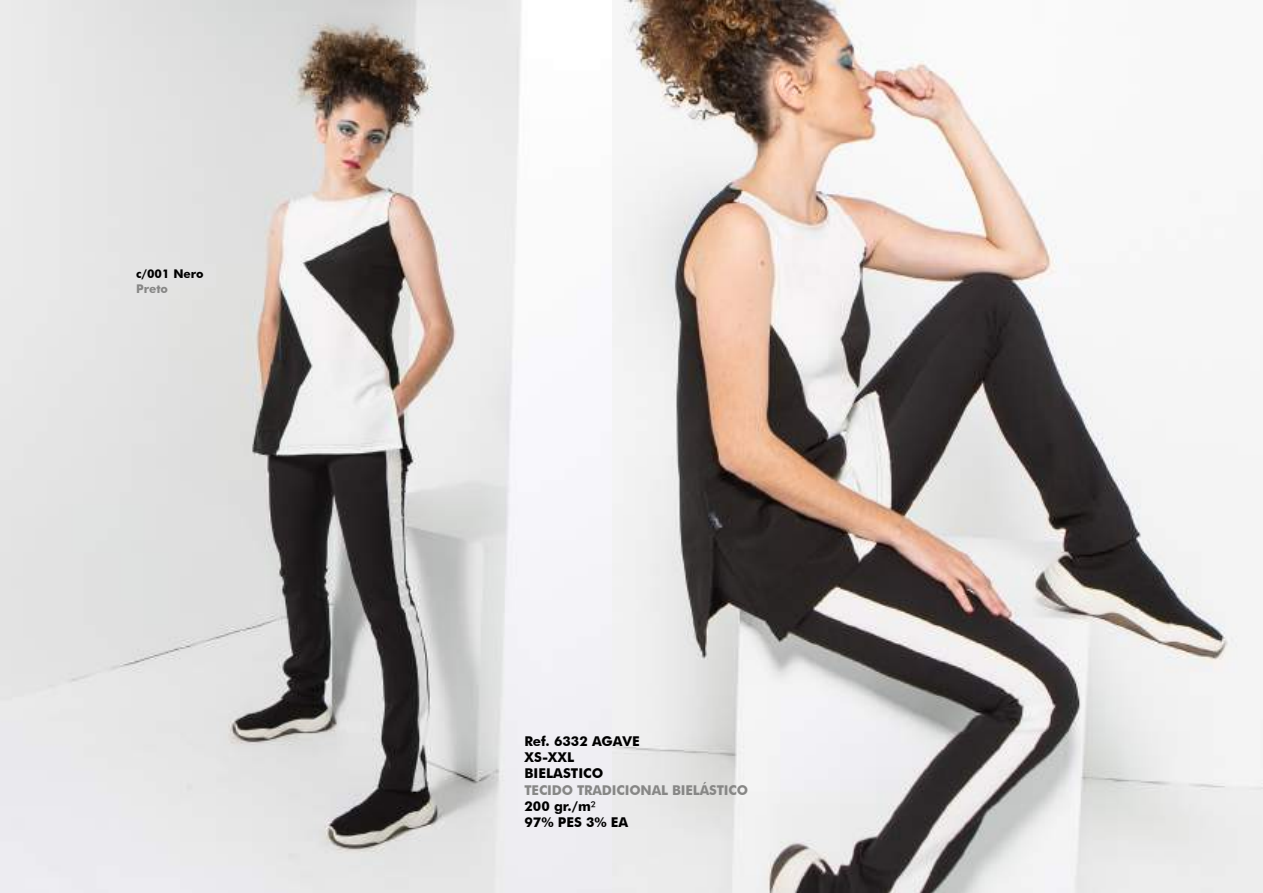
<style>
.page{position:relative;width:1263px;height:893px;background:#fff}
.page>*{position:absolute;margin:0;border:0;box-sizing:border-box;transform-origin:0 0}
.t1{font:700 13.5px/16.2px "Futura BT";letter-spacing:-.01em;color:#878786}
.t2{font:700 13.5px/16.2px "Futura BT";color:#000}
.t3{font:700 12px "Futura BT";color:#000}
.t4{font:700 12px "Futura BT";color:#878786}
.s1{color:#000}
.s2{font-weight:500;color:#000}
</style>
<div class="page">
<img style="left:0;top:0;width:1263px;height:893px">
<p class="t3" style="left:136px;top:267px;width:69px">c/001 Nero</p>
<p class="t4" style="left:136px;top:281px;width:34px">Preto</p>
<p class="t2" style="left:524px;top:733px;width:117px">Ref. 6332 AGAVE<br>XS-XXL<br>BIELASTICO</p>
<p class="t1" style="left:524px;top:781px;width:225px">TECIDO TRADICIONAL BIELÁSTICO<br><span class="s1">200 gr./m</span><span class="s2">²<br></span><span class="s1">97% PES 3% EA</span></p>
</div>
